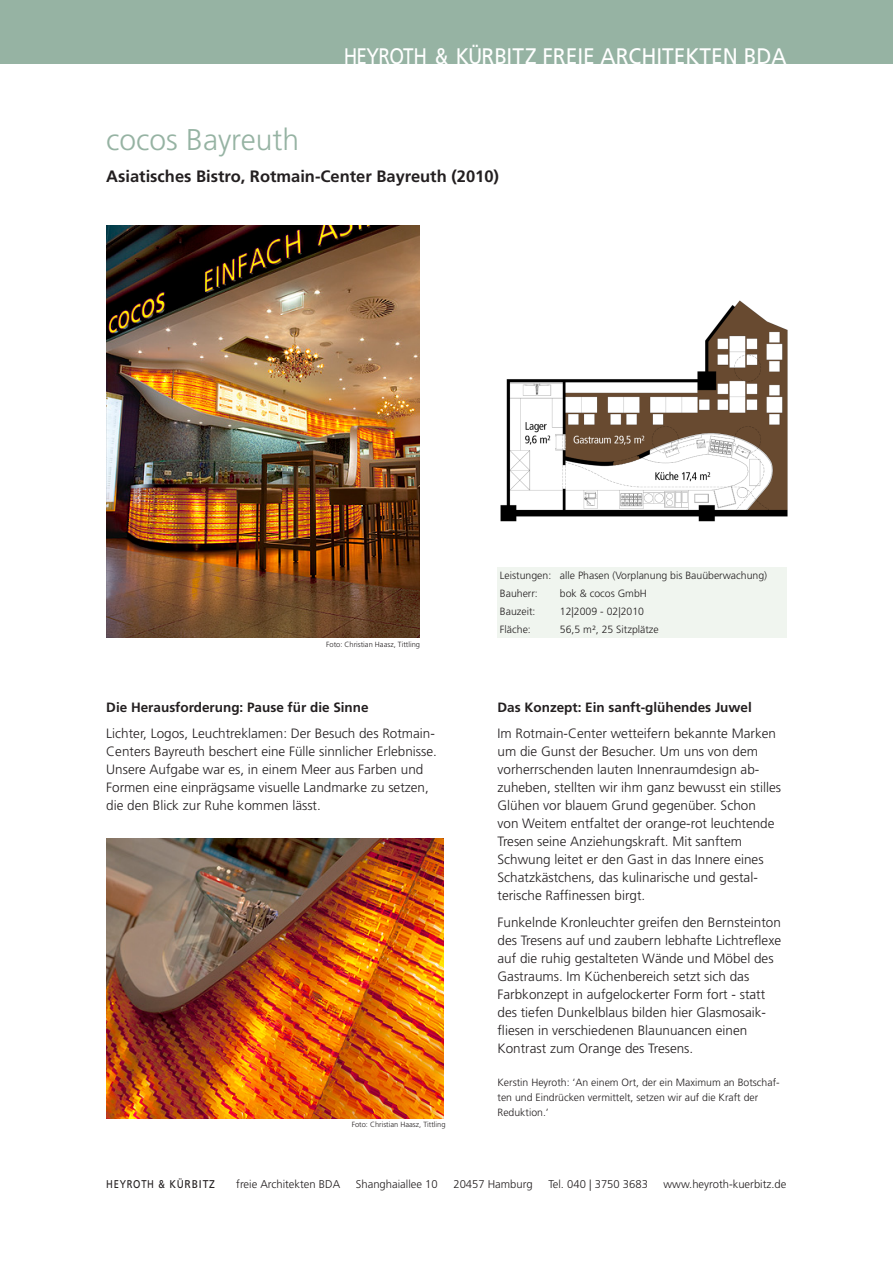
<style>
.page{position:relative;width:893px;height:1263px;background:#fff}
.page>*{position:absolute;margin:0;border:0;box-sizing:border-box;transform-origin:0 0}
.t1{font:300 30px "Frutiger LT";color:#96b3a3}
.t2{font:22.5px "Frutiger LT";color:#fff;scale:.84 1}
.t3{font:700 16.5px "Frutiger LT";color:#231f20}
.t4{font:300 13.5px/18px "Frutiger LT";color:#231f20}
.t5{font:700 13.5px "Frutiger LT";color:#231f20}
.t6{font:300 11.25px "Frutiger LT";color:#231f20}
.t7{font:11.25px "Frutiger LT";letter-spacing:.075em;color:#231f20;scale:.84 1}
.t8{font:300 10.5px/15px "Frutiger LT";color:#231f20}
.t9{font:300 7.5px "Frutiger LT";color:#231f20}
</style>
<div class="page">
<div style="left:0;top:0;width:893px;height:64px;background:#96b3a3"></div>
<div style="left:497px;top:567px;width:290px;height:71px;background:#f0f5ef"></div>
<img style="left:106px;top:225px;width:314px;height:413px">
<img style="left:500px;top:300px;width:288px;height:222px">
<img style="left:106px;top:838px;width:338px;height:280px">
<p class="t1" style="left:106px;top:123px;width:194px">cocos Bayreuth</p>
<h2 class="t2" style="left:344px;top:43px;width:529px">HEYROTH &amp; KÜRBITZ FREIE ARCHITEKTEN BDA</h2>
<p class="t3" style="left:106px;top:167px;width:394px">Asiatisches Bistro, Rotmain-Center Bayreuth (2010)</p>
<p class="t9" style="left:326px;top:640px;width:95px">Foto: Christian Haasz, Tittling</p>
<p class="t5" style="left:106px;top:699px;width:264px">Die Herausforderung: Pause für die Sinne</p>
<p class="t4" style="left:106px;top:725px;width:332px">Lichter, Logos, Leuchtreklamen: Der Besuch des Rotmain-Centers Bayreuth beschert eine Fülle sinnlicher Erlebnisse.<br>Unsere Aufgabe war es, in einem Meer aus Farben und Formen eine einprägsame visuelle Landmarke zu setzen, die den Blick zur Ruhe kommen lässt.</p>
<p class="t9" style="left:352px;top:1120px;width:95px">Foto: Christian Haasz, Tittling</p>
<p class="t8" style="left:500px;top:568px;width:269px">Leistungen: alle Phasen (Vorplanung bis Bauüberwachung)</p>
<p class="t8" style="left:500px;top:586px;width:39px">Bauherr:</p>
<p class="t8" style="left:560px;top:586px;width:88px">bok &amp; cocos GmbH</p>
<p class="t8" style="left:500px;top:604px;width:37px">Bauzeit:</p>
<p class="t8" style="left:560px;top:604px;width:86px">12|2009 - 02|2010</p>
<p class="t8" style="left:500px;top:622px;width:32px">Fläche:</p>
<p class="t8" style="left:560px;top:622px;width:100px">56,5 m², 25 Sitzplätze</p>
<p class="t5" style="left:497px;top:699px;width:256px">Das Konzept: Ein sanft-glühendes Juwel</p>
<p class="t4" style="left:497px;top:725px;width:285px">Im Rotmain-Center wetteifern bekannte Marken um die Gunst der Besucher. Um uns von dem vorherrschenden lauten Innenraumdesign ab&shy;zuheben, stellten wir ihm ganz bewusst ein stilles Glühen vor blauem Grund gegenüber. Schon<br>von Weitem entfaltet der orange-rot leuchtende Tresen seine Anziehungskraft. Mit sanftem Schwung leitet er den Gast in das Innere eines Schatzkästchens, das kulinarische und gestal&shy;terische Raffinessen birgt.</p>
<p class="t4" style="left:497px;top:913px;width:285px">Funkelnde Kronleuchter greifen den Bernsteinton des Tresens auf und zaubern lebhafte Lichtreflexe auf die ruhig gestalteten Wände und Möbel des Gastraums. Im Küchenbereich setzt sich das Farbkonzept in aufgelockerter Form fort - statt des tiefen Dunkelblaus bilden hier Glasmosaik&shy;fliesen in verschiedenen Blaunuancen einen Kontrast zum Orange des Tresens.</p>
<p class="t8" style="left:497px;top:1074px;width:284px">Kerstin Heyroth: ‘An einem Ort, der ein Maximum an Botschaf&shy;ten und Eindrücken vermittelt, setzen wir auf die Kraft der<br>Reduktion.’</p>
<p class="t7" style="left:106px;top:1177px;width:131px">HEYROTH &amp; KÜRBITZ</p>
<p class="t6" style="left:236px;top:1178px;width:105px">freie Architekten BDA</p>
<p class="t6" style="left:356px;top:1178px;width:83px">Shanghaiallee 10</p>
<p class="t6" style="left:453px;top:1178px;width:81px">20457 Hamburg</p>
<p class="t6" style="left:548px;top:1178px;width:101px">Tel. 040 | 3750 3683</p>
<p class="t6" style="left:664px;top:1178px;width:124px">www.heyroth-kuerbitz.de</p>
</div>
